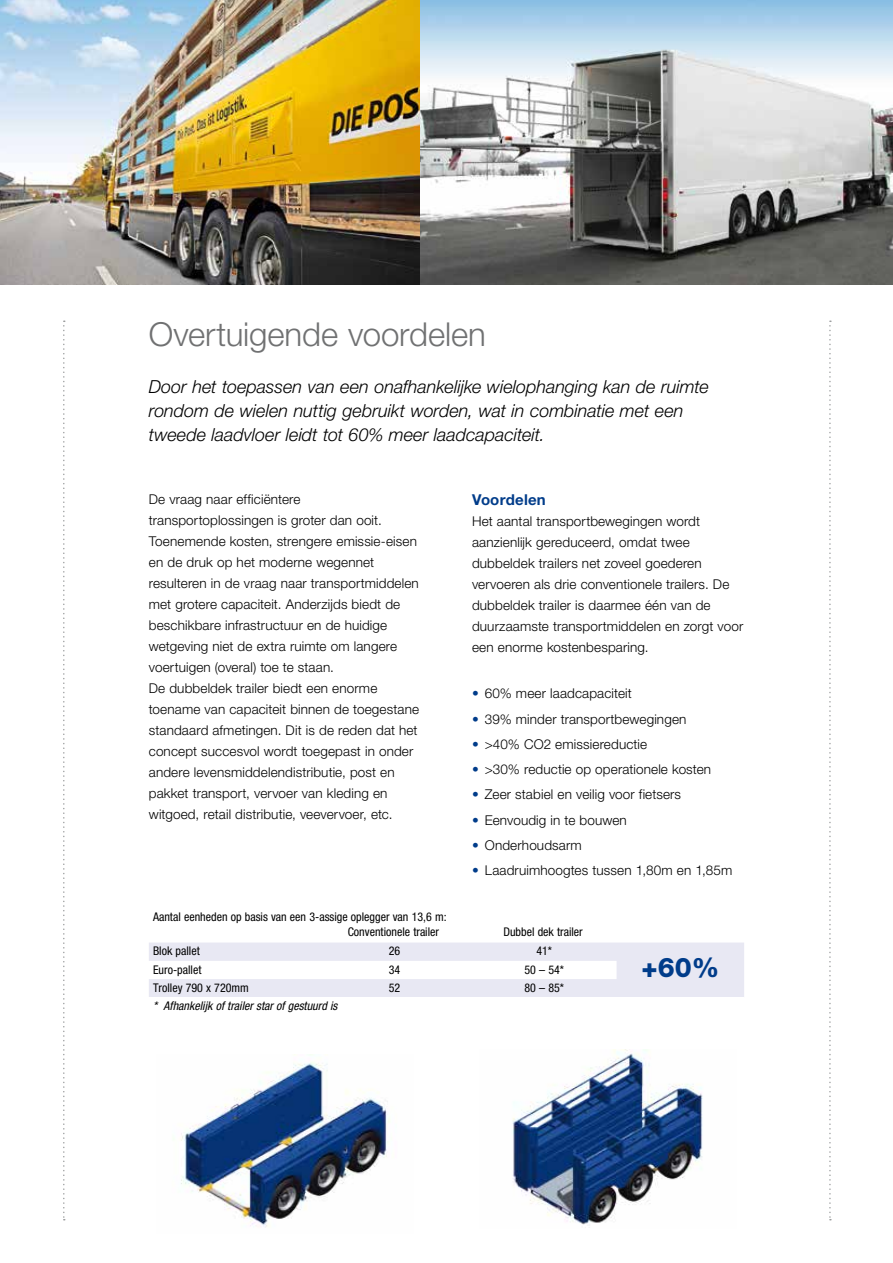
<style>
.page{position:relative;width:893px;height:1263px;background:#fff}
.page>*{position:absolute;margin:0;border:0;box-sizing:border-box;transform-origin:0 0}
.t1{font:300 33px "Helvetica Neue LT";letter-spacing:-.005em;color:#707172}
.t2{font:800 27px "Helvetica Neue LT Pro";color:#003c8a}
.t3{font:italic 300 18px/24px "Helvetica Neue LT Pro";color:#000}
.t4{font:700 15px "Helvetica Neue LT";letter-spacing:.015em;color:#003c8a}
.t5{font:300 13.5px/21px "Helvetica Neue LT";letter-spacing:.01em;color:#000}
.t6{font:condensed 12px/15.1px "Helvetica Neue LT Pro";color:#000}
.t7{font:italic condensed 12px "Helvetica Neue LT Pro";color:#000}
.s1{color:#003c8a}
</style>
<div class="page">
<svg style="left:63px;top:320px;width:2px;height:900px"></svg>
<svg style="left:829px;top:320px;width:2px;height:900px"></svg>
<img style="left:0;top:0;width:421px;height:285px">
<img style="left:421px;top:0;width:472px;height:285px">
<img style="left:512px;top:1050px;width:191px;height:175px">
<img style="left:180px;top:1062px;width:210px;height:165px">
<svg style="left:149px;top:942px;width:595px;height:55px"></svg>
<h1 class="t1" style="left:149px;top:314px;width:339px">Overtuigende voordelen</h1>
<h3 class="t3" style="left:149px;top:375px;width:561px">Door het toepassen van een onafhankelijke wielophanging kan de ruimte rondom de wielen nuttig gebruikt worden, wat in combinatie met een tweede laadvloer leidt tot 60% meer laadcapaciteit.</h3>
<p class="t5" style="left:149px;top:488px;width:272px">De vraag naar efficiëntere transportoplossingen is groter dan ooit.<br>Toenemende kosten, strengere emissie-eisen en de druk op het moderne wegennet resulteren in de vraag naar transportmiddelen met grotere capaciteit. Anderzijds biedt de beschikbare infrastructuur en de huidige wetgeving niet de extra ruimte om langere voertuigen (overal) toe te staan.<br>De dubbeldek trailer biedt een enorme toename van capaciteit binnen de toegestane standaard afmetingen. Dit is de reden dat het concept succesvol wordt toegepast in onder andere levensmiddelendistributie, post en pakket transport, vervoer van kleding en witgoed, retail distributie, veevervoer, etc.</p>
<p class="t4" style="left:472px;top:490px;width:75px">Voordelen</p>
<p class="t5" style="left:472px;top:510px;width:273px">Het aantal transportbewegingen wordt aanzienlijk gereduceerd, omdat twee dubbeldek trailers net zoveel goederen vervoeren als drie conventionele trailers. De dubbeldek trailer is daarmee één van de duurzaamste transportmiddelen en zorgt voor een enorme kostenbesparing.</p>
<p class="t5" style="left:472px;top:683px;width:161px"><span class="s1">•</span> 60% meer laadcapaciteit</p>
<p class="t5" style="left:472px;top:708px;width:216px"><span class="s1">•</span> 39% minder transportbewegingen</p>
<p class="t5" style="left:472px;top:733px;width:177px"><span class="s1">•</span> &gt;40% CO2 emissiereductie</p>
<p class="t5" style="left:472px;top:758px;width:241px"><span class="s1">•</span> &gt;30% reductie op operationele kosten</p>
<p class="t5" style="left:472px;top:784px;width:211px"><span class="s1">•</span> Zeer stabiel en veilig voor fietsers</p>
<p class="t5" style="left:472px;top:809px;width:156px"><span class="s1">•</span> Eenvoudig in te bouwen</p>
<p class="t5" style="left:472px;top:834px;width:111px"><span class="s1">•</span> Onderhoudsarm</p>
<p class="t5" style="left:472px;top:859px;width:262px"><span class="s1">•</span> Laadruimhoogtes tussen 1,80m en 1,85m</p>
<p class="t6" style="left:348px;top:909px;width:100px;text-indent:-195px">Aantal eenheden op basis van een 3-assige oplegger van 13,6 m:<br>Conventionele trailer</p>
<p class="t6" style="left:503px;top:924px;width:81px">Dubbel dek trailer</p>
<p class="t6" style="left:153px;top:943px;width:48px">Blok pallet</p>
<p class="t6" style="left:389px;top:943px;width:13px">26</p>
<p class="t6" style="left:536px;top:943px;width:17px">41*</p>
<p class="t6" style="left:153px;top:962px;width:50px">Euro-pallet</p>
<p class="t6" style="left:389px;top:962px;width:13px">34</p>
<p class="t6" style="left:524px;top:962px;width:41px">50 – 54*</p>
<h2 class="t2" style="left:641px;top:951px;width:79px">+60%</h2>
<p class="t6" style="left:153px;top:980px;width:97px">Trolley 790 x 720mm</p>
<p class="t6" style="left:389px;top:980px;width:13px">52</p>
<p class="t6" style="left:524px;top:980px;width:41px">80 – 85*</p>
<p class="t7" style="left:153px;top:999px;width:186px">* Afhankelijk of trailer star of gestuurd is</p>
</div>
